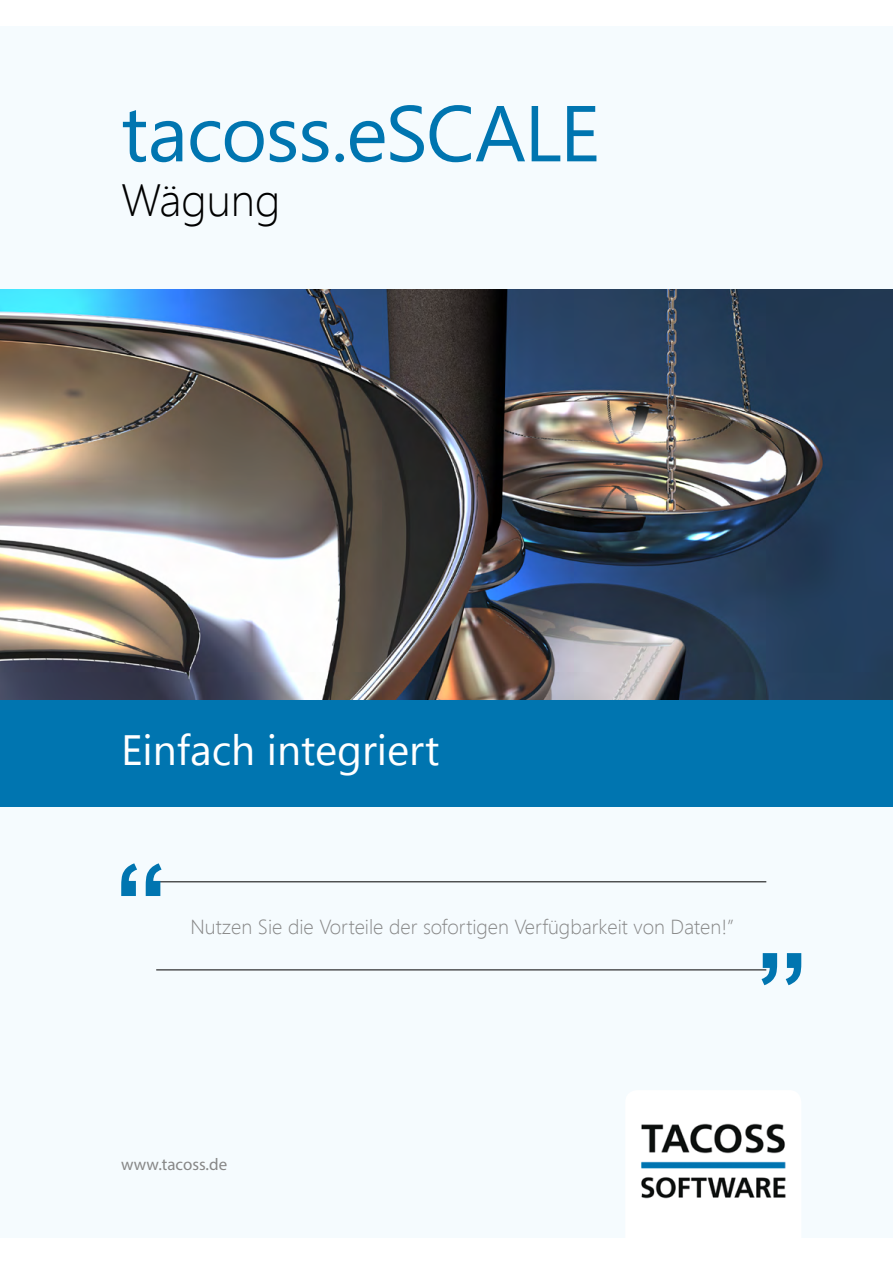
<style>
.page{position:relative;width:893px;height:1263px;background:#fff}
.page>*{position:absolute;margin:0;border:0;box-sizing:border-box;transform-origin:0 0}
.Title-main{font:79.05px "Segoe UI";letter-spacing:-.02em;color:#0075b0}
.Title-sub{font:300 45.15px "Segoe UI";color:#000}
.Slogan{font:42.3px "Segoe UI";color:#fff}
.t1{font:300 20.25px "Segoe UI";color:#878787}
.website{font:16.95px "Myriad Pro";color:#878787}
</style>
<div class="page">
<div style="left:0;top:26px;width:893px;height:1212px;background:#f5fbfe"></div>
<div style="left:625px;top:1090px;width:176px;height:160px;background:#fff;border-radius:12px"></div>
<img style="left:0;top:290px;width:893px;height:410px">
<div style="left:0;top:700px;width:893px;height:106px;background:#0075b0"></div>
<hr style="left:156px;top:881px;width:610px;height:1px;background:#000">
<hr style="left:156px;top:970px;width:610px;height:1px;background:#000">
<svg style="left:761px;top:953px;width:40px;height:32px"></svg>
<svg style="left:121px;top:863px;width:41px;height:33px"></svg>
<img style="left:641px;top:1123px;width:145px;height:76px">
<p class="Title-main" style="left:121px;top:78px;width:480px">tacoss.eSCALE</p>
<p class="Title-sub" style="left:121px;top:168px;width:161px">Wägung</p>
<p class="Slogan" style="left:121px;top:721px;width:320px">Einfach integriert</p>
<p class="t1" style="left:191px;top:912px;width:545px">Nutzen Sie die Vorteile der sofortigen Verfügbarkeit von Daten!”</p>
<p class="website" style="left:121px;top:1154px;width:107px">www.tacoss.de</p>
</div>
